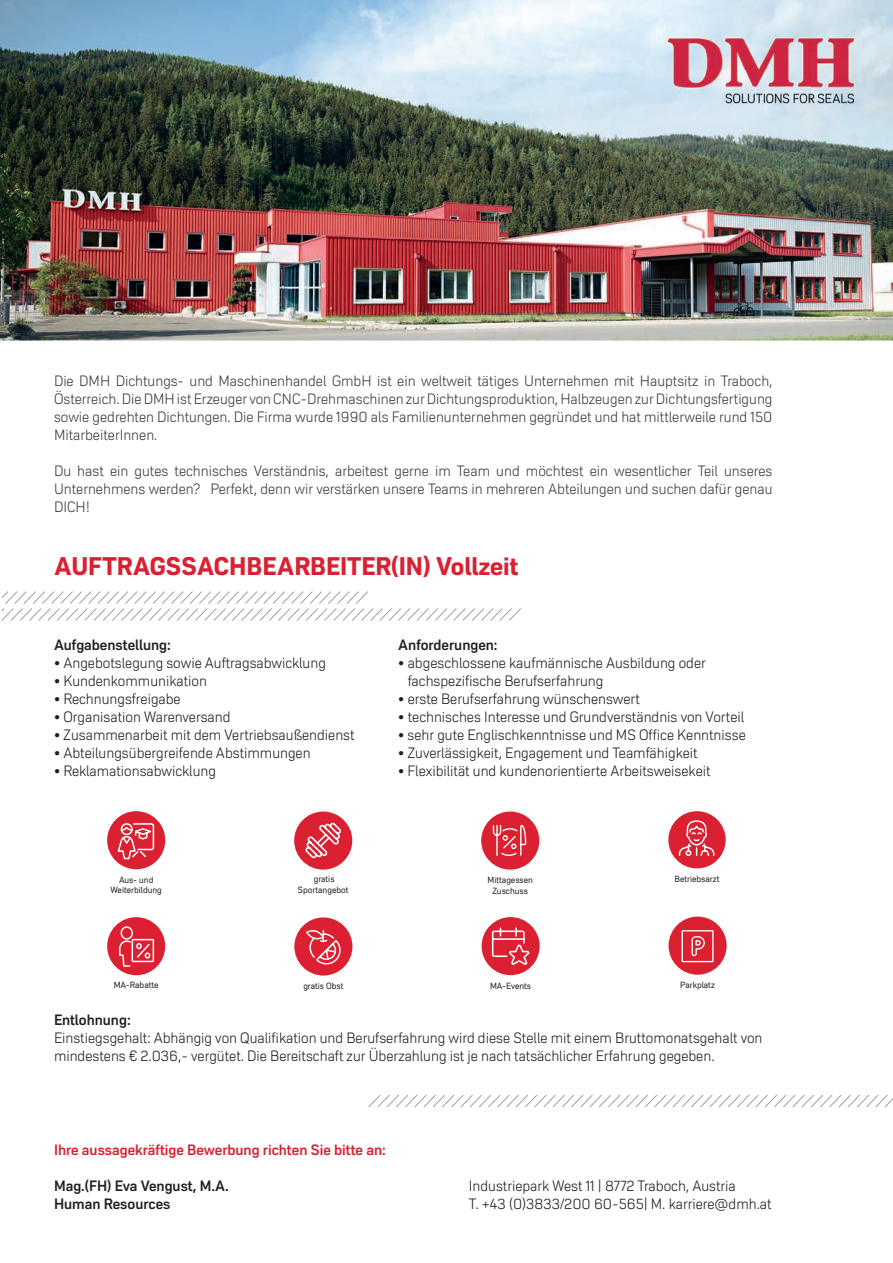
<style>
.page{position:relative;width:893px;height:1263px;background:#fff}
.page>*{position:absolute;margin:0;border:0;box-sizing:border-box;transform-origin:0 0}
.t1{font:700 25.5px "Roag";color:#da2031}
.t2{font:300 15px/18px "Roag";color:#231f20}
.t3{font:300 15px/18px "Roag";color:#393d3e;text-align:justify}
.t4{font:500 15px/18px "Roag";color:#231f20}
.t5{font:500 15px "Roag";color:#da2031}
.t6{font:9px/10.8px "Roag";color:#231f20;text-align:center}
.s1{font-weight:500}
</style>
<div class="page">
<img style="left:0;top:0;width:893px;height:340px">
<svg style="left:1px;top:591px;width:520px;height:30px"></svg>
<svg style="left:368px;top:1095px;width:525px;height:12px"></svg>
<div style="left:107px;top:811px;width:58px;height:58px;background:#da2031;border-radius:50%"></div>
<svg style="left:117px;top:823px;width:38px;height:37px"></svg>
<div style="left:668px;top:811px;width:58px;height:57px;background:#da2031;border-radius:50%"></div>
<svg style="left:678px;top:820px;width:37px;height:36px"></svg>
<div style="left:669px;top:916px;width:58px;height:59px;background:#da2031;border-radius:50%"></div>
<div style="left:481px;top:811px;width:58px;height:59px;background:#da2031;border-radius:50%"></div>
<div style="left:107px;top:917px;width:58px;height:58px;background:#da2031;border-radius:50%"></div>
<div style="left:294px;top:917px;width:58px;height:58px;background:#da2031;border-radius:50%"></div>
<div style="left:482px;top:917px;width:58px;height:58px;background:#da2031;border-radius:50%"></div>
<div style="left:294px;top:811px;width:58px;height:59px;background:#da2031;border-radius:50%"></div>
<svg style="left:681px;top:930px;width:33px;height:33px"></svg>
<svg style="left:492px;top:825px;width:35px;height:31px"></svg>
<svg style="left:305px;top:822px;width:36px;height:37px"></svg>
<svg style="left:119px;top:926px;width:36px;height:41px"></svg>
<svg style="left:491px;top:927px;width:39px;height:38px"></svg>
<svg style="left:306px;top:930px;width:35px;height:35px"></svg>
<img style="left:660px;top:30px;width:201px;height:81px">
<p class="t3" style="left:54px;top:371px;width:720px">Die DMH Dichtungs- und Maschinenhandel GmbH ist ein weltweit tätiges Unternehmen mit Hauptsitz in Traboch, Österreich. Die DMH ist Erzeuger von CNC-Drehmaschinen zur Dichtungsproduktion, Halbzeugen zur Dichtungsfertigung sowie gedrehten Dichtungen. Die Firma wurde 1990 als Familienunternehmen gegründet und hat mittlerweile rund 150<br>MitarbeiterInnen.</p>
<p class="t3" style="left:54px;top:461px;width:720px">Du hast ein gutes technisches Verständnis, arbeitest gerne im Team und möchtest ein wesentlicher Teil unseres Unternehmens werden? Perfekt, denn wir verstärken unsere Teams in mehreren Abteilungen und suchen dafür genau DICH!</p>
<h1 class="t1" style="left:54px;top:547px;width:466px">AUFTRAGSSACHBEARBEITER(IN) Vollzeit</h1>
<p class="t4" style="left:54px;top:634px;width:118px">Aufgabenstellung:</p>
<p class="t2" style="left:54px;top:653px;width:273px"><span class="s1">•</span> Angebotslegung sowie Auftragsabwicklung</p>
<p class="t2" style="left:54px;top:671px;width:154px"><span class="s1">•</span> Kundenkommunikation</p>
<p class="t2" style="left:54px;top:689px;width:128px"><span class="s1">•</span> Rechnungsfreigabe</p>
<p class="t2" style="left:54px;top:707px;width:178px"><span class="s1">•</span> Organisation Warenversand</p>
<p class="t2" style="left:54px;top:725px;width:302px"><span class="s1">•</span> Zusammenarbeit mit dem Vertriebsaußendienst</p>
<p class="t2" style="left:54px;top:743px;width:258px"><span class="s1">•</span> Abteilungsübergreifende Abstimmungen</p>
<p class="t2" style="left:54px;top:761px;width:163px"><span class="s1">•</span> Reklamationsabwicklung</p>
<p class="t4" style="left:398px;top:634px;width:101px">Anforderungen:</p>
<p class="t2" style="left:408px;top:653px;width:300px;text-indent:-9px"><span class="s1">•</span> abgeschlossene kaufmännische Ausbildung oder fachspezifische Berufserfahrung</p>
<p class="t2" style="left:398px;top:689px;width:243px"><span class="s1">•</span> erste Berufserfahrung wünschenswert</p>
<p class="t2" style="left:398px;top:707px;width:347px"><span class="s1">•</span> technisches Interesse und Grundverständnis von Vorteil</p>
<p class="t2" style="left:398px;top:725px;width:349px"><span class="s1">•</span> sehr gute Englischkenntnisse und MS Office Kenntnisse</p>
<p class="t2" style="left:398px;top:743px;width:301px"><span class="s1">•</span> Zuverlässigkeit, Engagement und Teamfähigkeit</p>
<p class="t2" style="left:398px;top:761px;width:314px"><span class="s1">•</span> Flexibilität und kundenorientierte Arbeitsweisekeit</p>
<p class="t6" style="left:111px;top:873px;width:53px">Aus- und<br>Weiterbildung</p>
<p class="t6" style="left:675px;top:872px;width:46px">Betriebsarzt</p>
<p class="t6" style="left:298px;top:873px;width:52px">gratis<br>Sportangebot</p>
<p class="t6" style="left:487px;top:873px;width:47px">Mittagessen<br>Zuschuss</p>
<p class="t6" style="left:114px;top:978px;width:46px">MA-Rabatte</p>
<p class="t6" style="left:303px;top:980px;width:42px">gratis Obst</p>
<p class="t6" style="left:490px;top:979px;width:43px">MA-Events</p>
<p class="t6" style="left:680px;top:978px;width:36px">Parkplatz</p>
<p class="t4" style="left:54px;top:1009px;width:78px">Entlohnung:</p>
<p class="t2" style="left:54px;top:1028px;width:710px">Einstiegsgehalt: Abhängig von Qualifikation und Berufserfahrung wird diese Stelle mit einem Bruttomonatsgehalt von mindestens € 2.036,- vergütet. Die Bereitschaft zur Überzahlung ist je nach tatsächlicher Erfahrung gegeben.</p>
<p class="t5" style="left:54px;top:1138px;width:333px">Ihre aussagekräftige Bewerbung richten Sie bitte an:</p>
<p class="t4" style="left:54px;top:1175px;width:176px">Mag.(FH) Eva Vengust, M.A.<br>Human Resources</p>
<p class="t2" style="left:469px;top:1175px;width:304px">Industriepark West 11 | 8772 Traboch, Austria<br>T. +43 (0)3833/200 60-565| M. karriere@dmh.at</p>
</div>
